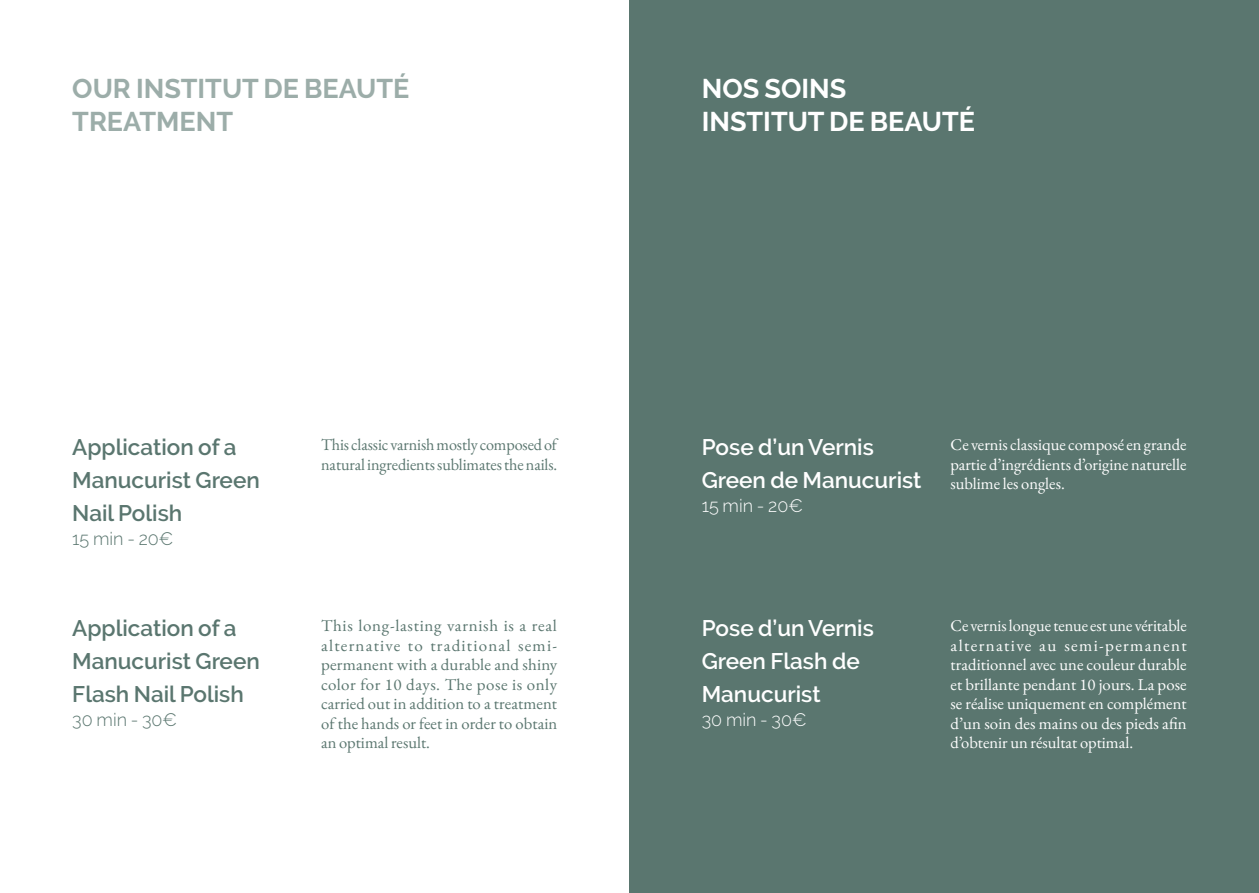
<style>
.page{position:relative;width:1259px;height:893px;background:#fff}
.page>*{position:absolute;margin:0;border:0;box-sizing:border-box;transform-origin:0 0}
.sous-titres{font:700 27px "Raleway";color:#9cada9}
.sous-titres-2{font:700 27px "Raleway";color:#fff}
.sous-titres-3{font:600 22.5px/33px "Raleway";color:#5a766f}
.sous-titres-4{font:600 22.5px/33px "Raleway";color:#fff}
.corps{font:300 18px "Raleway";color:#5a766f}
.corps-2{font:300 18px "Raleway";color:#fff}
.corps-3{font:16.5px/19.5px "EB Garamond";color:#fff;text-align:justify}
.corps-4{font:16.5px/19.5px "EB Garamond";letter-spacing:-.005em;color:#5a766f}
</style>
<div class="page">
<div style="left:629px;top:0;width:630px;height:893px;background:#5a766f"></div>
<p class="sous-titres" style="left:72px;top:73px;width:338px">OUR INSTITUT DE BEAUTÉ</p>
<p class="sous-titres" style="left:72px;top:106px;width:162px">TREATMENT</p>
<p class="sous-titres-3" style="left:72px;top:430px;width:189px">Application of a<br>Manucurist Green<br>Nail Polish</p>
<p class="corps" style="left:72px;top:528px;width:103px">15 min - 20€</p>
<p class="sous-titres-3" style="left:72px;top:611px;width:189px">Application of a<br>Manucurist Green<br>Flash Nail Polish</p>
<p class="corps" style="left:72px;top:709px;width:106px">30 min - 30€</p>
<p class="corps-4" style="left:321px;top:435px;width:238px">This classic varnish mostly composed of natural ingredients sublimates the nails.</p>
<p class="corps-4" style="left:321px;top:616px;width:238px;text-align:justify">This long-lasting varnish is a real alternative to traditional semi&shy;permanent with a durable and shiny color for 10 days. The pose is only carried out in addition to a treatment of the hands or feet in order to obtain an optimal result.</p>
<p class="sous-titres-2" style="left:702px;top:73px;width:146px">NOS SOINS</p>
<p class="sous-titres-2" style="left:702px;top:106px;width:275px">INSTITUT DE BEAUTÉ</p>
<p class="sous-titres-4" style="left:702px;top:430px;width:221px">Pose d’un Vernis<br>Green de Manucurist</p>
<p class="corps-2" style="left:702px;top:495px;width:103px">15 min - 20€</p>
<p class="corps-3" style="left:950px;top:435px;width:238px">Ce vernis classique composé en grande partie d’ingrédients d’origine naturelle sublime les ongles.</p>
<p class="sous-titres-4" style="left:702px;top:611px;width:174px">Pose d’un Vernis<br>Green Flash de<br>Manucurist</p>
<p class="corps-2" style="left:702px;top:709px;width:106px">30 min - 30€</p>
<p class="corps-3" style="left:950px;top:616px;width:238px">Ce vernis longue tenue est une véritable alternative au semi-permanent traditionnel avec une couleur durable et brillante pendant 10 jours. La pose se réalise uniquement en complément d’un soin des mains ou des pieds afin d’obtenir un résultat optimal.</p>
</div>
